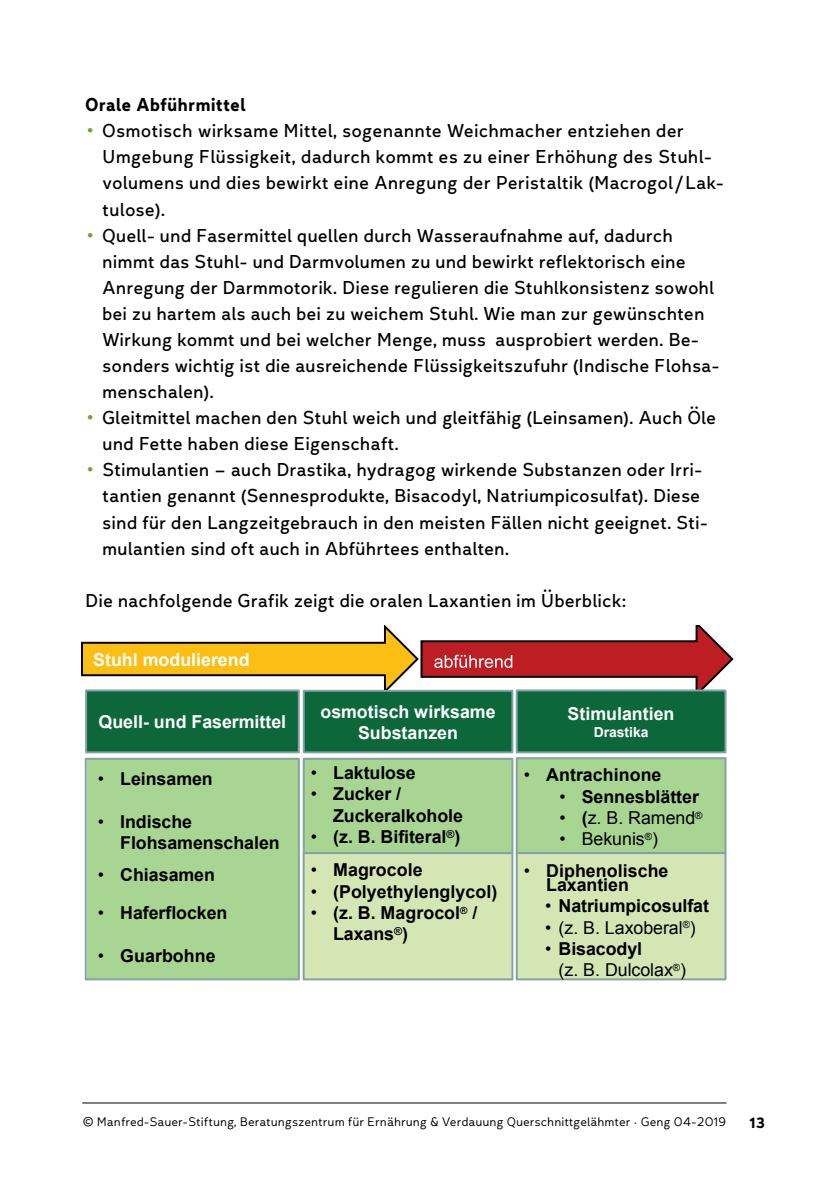
<style>
.page{position:relative;width:840px;height:1191px;background:#fff}
.page>*{position:absolute;margin:0;border:0;box-sizing:border-box;transform-origin:0 0}
.t1{font:20px/26px "Leto Text Sans";color:#000}
.t2{font:700 20px "Leto Text Sans";letter-spacing:.005em;color:#000}
.t3{font:700 17.8px/21.4px "Arial";letter-spacing:-.005em;color:#000}
.t4{font:700 17.8px/21.4px "Arial";color:#fff;text-align:center}
.t5{font:17.8px/21.4px "Arial";letter-spacing:-.005em;color:#000}
.t6{font:700 16px "Leto Text Sans";color:#000}
.t7{font:700 13.8px "Arial";color:#fff}
.t8{font:300 13.4px "Leto Text Sans";color:#000}
.s1{font-size:32px;color:#6da62e}
.s2{font-weight:400}
.s3{font-weight:700}
.s4{color:#3b3b3a}
</style>
<div class="page">
<hr style="left:82px;top:1102px;width:644px;height:1px;background:#000">
<svg style="left:81px;top:626px;width:653px;height:73px"></svg>
<div style="left:86px;top:690px;width:212px;height:62px;background:#0c683a"></div>
<div style="left:85px;top:689px;width:214px;height:64px;border:2px solid #84a1a4"></div>
<div style="left:303px;top:691px;width:209px;height:61px;background:#0c683a"></div>
<div style="left:302px;top:690px;width:211px;height:63px;border:2px solid #84a1a4"></div>
<div style="left:516px;top:690px;width:209px;height:62px;background:#0c683a"></div>
<div style="left:515px;top:689px;width:211px;height:64px;border:2px solid #84a1a4"></div>
<div style="left:87px;top:759px;width:211px;height:220px;background:#a9d592"></div>
<div style="left:85px;top:757px;width:214px;height:223px;border:2px solid #84a1a4"></div>
<div style="left:303px;top:759px;width:209px;height:94px;background:#a9d592"></div>
<div style="left:302px;top:758px;width:211px;height:96px;border:2px solid #84a1a4"></div>
<div style="left:303px;top:853px;width:209px;height:126px;background:#d5e6b5"></div>
<div style="left:302px;top:852px;width:211px;height:128px;border:2px solid #84a1a4"></div>
<div style="left:516px;top:758px;width:209px;height:95px;background:#a9d592"></div>
<div style="left:515px;top:757px;width:211px;height:97px;border:2px solid #84a1a4"></div>
<div style="left:516px;top:853px;width:209px;height:126px;background:#d5e6b5"></div>
<div style="left:515px;top:852px;width:211px;height:128px;border:2px solid #84a1a4"></div>
<p class="t2" style="left:85px;top:92px;width:162px">Orale Abführmittel</p>
<p class="t1" style="left:102px;top:118px;width:623px;text-indent:-17px"><span class="s1">•</span> Osmotisch wirksame Mittel, sogenannte Weichmacher entziehen der Umgebung Flüssigkeit, dadurch kommt es zu einer Erhöhung des Stuhl&shy;volumens und dies bewirkt eine Anregung der Peristaltik (Macrogol/Lak&shy;tulose).</p>
<p class="t1" style="left:102px;top:222px;width:619px;text-indent:-17px"><span class="s1">•</span> Quell- und Fasermittel quellen durch Wasseraufnahme auf, dadurch nimmt das Stuhl- und Darmvolumen zu und bewirkt reflektorisch eine Anregung der Darmmotorik. Diese regulieren die Stuhlkonsistenz sowohl bei zu hartem als auch bei zu weichem Stuhl. Wie man zur gewünschten Wirkung kommt und bei welcher Menge, muss ausprobiert werden. Be&shy;sonders wichtig ist die ausreichende Flüssigkeitszufuhr (Indische Flohsa&shy;menschalen).</p>
<p class="t1" style="left:102px;top:405px;width:615px;text-indent:-17px"><span class="s1">•</span> Gleitmittel machen den Stuhl weich und gleitfähig (Leinsamen). Auch Öle und Fette haben diese Eigenschaft.</p>
<p class="t1" style="left:102px;top:457px;width:607px;text-indent:-17px"><span class="s1">•</span> Stimulantien – auch Drastika, hydragog wirkende Substanzen oder Irri&shy;tantien genannt (Sennesprodukte, Bisacodyl, Natriumpicosulfat). Diese sind für den Langzeitgebrauch in den meisten Fällen nicht geeignet. Sti&shy;mulantien sind oft auch in Abführtees enthalten.</p>
<p class="t1" style="left:85px;top:587px;width:542px">Die nachfolgende Grafik zeigt die oralen Laxantien im Überblick:</p>
<p class="t4" style="left:93px;top:650px;width:158px">Stuhl modulierend</p>
<p class="t4" style="left:98px;top:711px;width:189px">Quell- und Fasermittel</p>
<p class="t4" style="left:320px;top:701px;width:177px">osmotisch wirksame<br>Substanzen</p>
<p class="t4" style="left:567px;top:703px;width:108px">Stimulantien</p>
<p class="t7" style="left:593px;top:723px;width:56px">Drastika</p>
<p class="t3" style="left:98px;top:768px;width:116px"><span class="s2">•</span> Leinsamen</p>
<p class="t3" style="left:120px;top:811px;width:161px;text-indent:-22px"><span class="s2">•</span> Indische<br>Flohsamenschalen</p>
<p class="t3" style="left:98px;top:864px;width:118px"><span class="s2">•</span> Chiasamen</p>
<p class="t3" style="left:98px;top:902px;width:131px"><span class="s2">•</span> Haferflocken</p>
<p class="t3" style="left:98px;top:945px;width:119px"><span class="s2">•</span> Guarbohne</p>
<p class="t3" style="left:311px;top:762px;width:106px"><span class="s2">•</span> Laktulose</p>
<p class="t3" style="left:333px;top:784px;width:131px;text-indent:-22px"><span class="s2">•</span> Zucker /<br>Zuckeralkohole</p>
<p class="t3" style="left:311px;top:826px;width:151px"><span class="s2">•</span> (z. B. Bifiteral<sup>®</sup>)</p>
<p class="t3" style="left:311px;top:860px;width:113px"><span class="s2">•</span> Magrocole</p>
<p class="t3" style="left:311px;top:881px;width:188px"><span class="s2">•</span> (Polyethylenglycol)</p>
<p class="t3" style="left:333px;top:902px;width:146px;text-indent:-22px"><span class="s2">•</span> (z. B. Magrocol<sup>®</sup> /<br>Laxans<sup>®</sup>)</p>
<p class="t3" style="left:523px;top:765px;width:139px"><span class="s2">•</span> Antrachinone</p>
<p class="t3" style="left:559px;top:786px;width:141px"><span class="s2">•</span> Sennesblätter</p>
<p class="t5" style="left:559px;top:807px;width:144px">• <span class="s3">(</span>z. B. Ramend<sup>®</sup></p>
<p class="t5" style="left:559px;top:828px;width:100px">• Bekunis<sup>®</sup>)</p>
<p class="t3" style="left:546px;top:864px;width:124px;line-height:13.8px;text-indent:-22px"><span class="s2">•</span> Diphenolische<br>Laxantien</p>
<p class="t3" style="left:545px;top:895px;width:165px"><span class="s2">•</span> Natriumpicosulfat</p>
<p class="t5" style="left:545px;top:916px;width:152px">• (z. B. Laxoberal<sup>®</sup>)</p>
<p class="t5" style="left:558px;top:938px;width:129px;text-indent:-13px">• <span class="s3">Bisacodyl<br></span>(z. B. Dulcolax<sup>®</sup>)</p>
<p class="t8" style="left:83px;top:1113px;width:644px">© Manfred-Sauer-Stiftung, Beratungszentrum für Ernährung &amp; Verdauung Querschnittgelähmter <span class="s4">•</span> Geng 04-2019</p>
<p class="t6" style="left:748px;top:1112px;width:17px">13</p>
</div>
